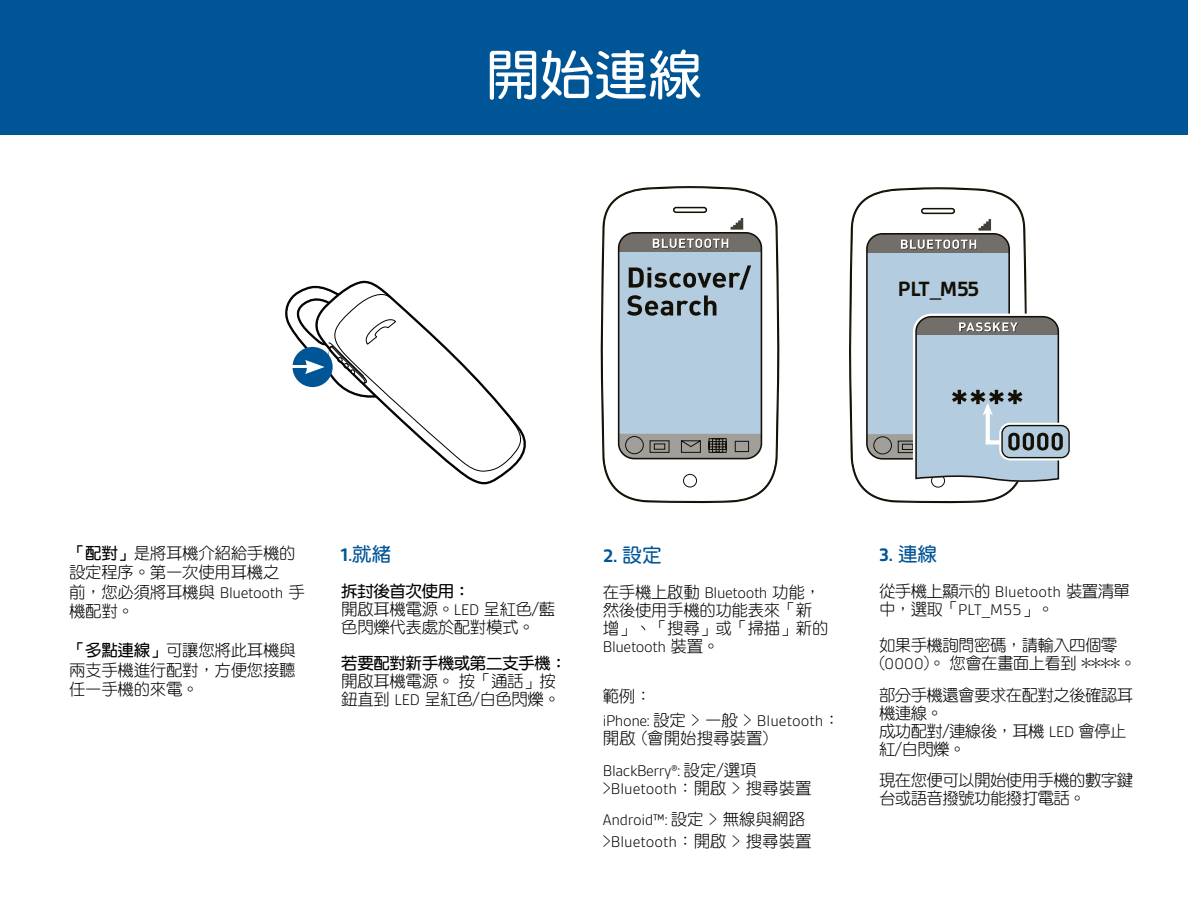
<style>
.page{position:relative;width:1188px;height:918px;background:#fff}
.page>*{position:absolute;margin:0;border:0;box-sizing:border-box;transform-origin:0 0}
.t1{font:54px "DF Yuan HK W7";color:#fff}
.t2{font:700 22.2px "Gesta";letter-spacing:-.035em;color:#141006}
.t3{font:700 19.5px "Gesta";color:#005596}
.t4{font:19.5px "DF Yuan HK W7";color:#005596}
.t5{font:16.5px/18px "DF Yuan HK W3";letter-spacing:-.025em;color:#000}
.t6{font:300 16.5px "Gesta";letter-spacing:-.025em;color:#000}
.t7{font:300 16.5px "Gesta";color:#000}
.t8{font:16.5px "DF Yuan HK W7";letter-spacing:-.025em;color:#000}
.t9{font:16.5px "DF Yuan HK W3";color:#000}
.s1{font-family:"DF Yuan HK W7"}
.s2{font-family:"Gesta";font-weight:300}
.s3{font-family:"Gesta";font-weight:700}
.s4{font-family:"DF Yuan HK W3"}
.s5{font-family:"DF Yuan HK W7";font-weight:400}
.s6{font-family:"DF Yuan HK W3";font-weight:400}
</style>
<div class="page">
<div style="left:0;top:0;width:1188px;height:135px;background:#005596"></div>
<svg style="left:358px;top:280px;width:168px;height:205px"></svg>
<svg style="left:285px;top:282px;width:238px;height:191px"></svg>
<svg style="left:600px;top:186px;width:180px;height:318px"></svg>
<svg style="left:602px;top:187px;width:177px;height:316px"></svg>
<div style="left:673px;top:207px;width:34px;height:6px;border:2px solid #141006;border-radius:2px"></div>
<svg style="left:731px;top:218px;width:12px;height:12px"></svg>
<div style="left:684px;top:474px;width:13px;height:13px;background:#fff;border-radius:50%"></div>
<div style="left:683px;top:474px;width:14px;height:13px;border:1px solid #141006;border-radius:50%"></div>
<div style="left:619px;top:233px;width:142px;height:226px;background:#b3cce0;border-radius:15px"></div>
<div style="left:619px;top:233px;width:142px;height:19px;background:#726f6a"></div>
<svg style="left:653px;top:239px;width:76px;height:9px"></svg>
<svg style="left:627px;top:265px;width:124px;height:51px"></svg>
<div style="left:618px;top:232px;width:144px;height:227px;border:2px solid #141006;border-radius:15px"></div>
<svg style="left:619px;top:434px;width:142px;height:25px;background:#888580"></svg>
<svg style="left:850px;top:188px;width:176px;height:315px"></svg>
<div style="left:921px;top:208px;width:34px;height:6px;border:2px solid #141006;border-radius:2px"></div>
<svg style="left:978px;top:219px;width:13px;height:12px"></svg>
<div style="left:931px;top:474px;width:14px;height:14px;border:1px solid #141006;border-radius:50%"></div>
<div style="left:867px;top:234px;width:142px;height:225px;background:#b3cce0;border-radius:15px"></div>
<div style="left:867px;top:234px;width:142px;height:19px;background:#726f6a"></div>
<svg style="left:901px;top:240px;width:76px;height:9px"></svg>
<div style="left:866px;top:233px;width:144px;height:227px;border:2px solid #141006;border-radius:15px"></div>
<div style="left:999px;top:423px;width:73px;height:37px;border:6px solid #fff;border-radius:8px"></div>
<div style="left:1002px;top:426px;width:67px;height:32px;background:#b3cce0;border-radius:8px"></div>
<div style="left:1001px;top:425px;width:69px;height:33px;border:1px solid #141006;border-radius:8px"></div>
<svg style="left:867px;top:310px;width:198px;height:175px"></svg>
<h1 class="t1" style="left:486px;top:46px;width:217px">開始連線</h1>
<h2 class="t2" style="left:898px;top:278px;width:83px">PLT_M55</h2>
<p class="t5" style="left:69px;top:543px;width:237px;line-height:19.5px"><span class="s1">「配對」</span>是將耳機介紹給手機的設定程序。第一次使用耳機之<br>前，您必須將耳機與 <span class="s2">Bluetooth</span> 手機配對。</p>
<p class="t5" style="left:69px;top:640px;width:228px;line-height:19.5px;text-align:justify"><span class="s1">「多點連線」</span>可讓您將此耳機與兩支手機進行配對，方便您接聽任一手機的來電。</p>
<p class="t4" style="left:341px;top:544px;width:51px"><span class="s3">1</span><span class="s4">.</span>就緒</p>
<p class="t8" style="left:341px;top:582px;width:117px">拆封後首次使用：</p>
<p class="t5" style="left:341px;top:600px;width:215px">開啟耳機電源。<span class="s2">LED</span> 呈紅色/藍色閃爍代表處於配對模式。</p>
<p class="t8" style="left:341px;top:654px;width:213px">若要配對新手機或第二支手機：</p>
<p class="t5" style="left:341px;top:672px;width:220px">開啟耳機電源。按「通話」按鈕直到 <span class="s2">LED</span> 呈紅色/白色閃爍。</p>
<p class="t3" style="left:603px;top:546px;width:60px">2. <span class="s5">設定</span></p>
<p class="t5" style="left:603px;top:583px;width:227px">在手機上啟動 <span class="s2">Bluetooth</span> 功能，然後使用手機的功能表來「新增」、「搜尋」或「掃描」新的</p>
<p class="t6" style="left:603px;top:638px;width:118px">Bluetooth <span class="s6">裝置。</span></p>
<p class="t5" style="left:603px;top:687px;width:50px">範例：</p>
<p class="t7" style="left:603px;top:713px;width:238px">iPhone: <span class="s6">設定 &gt; 一般 &gt;</span> Bluetooth<span class="s6">：</span></p>
<p class="t9" style="left:603px;top:730px;width:167px">開啟 (會開始搜尋裝置)</p>
<p class="t6" style="left:603px;top:762px;width:155px">BlackBerry®: <span class="s6">設定/選項</span></p>
<p class="t5" style="left:603px;top:779px;width:210px">&gt;<span class="s2">Bluetooth</span>：開啟 &gt; 搜尋裝置</p>
<p class="t6" style="left:603px;top:812px;width:204px">Android™: <span class="s6">設定 &gt; 無線與網路</span></p>
<p class="t5" style="left:603px;top:832px;width:210px">&gt;<span class="s2">Bluetooth</span>：開啟 &gt; 搜尋裝置</p>
<p class="t3" style="left:879px;top:545px;width:59px">3. <span class="s5">連線</span></p>
<p class="t5" style="left:879px;top:582px;width:252px">從手機上顯示的 <span class="s2">Bluetooth</span> 裝置清單中，選取「<span class="s2">PLT_M55</span>」。</p>
<p class="t5" style="left:879px;top:636px;width:259px">如果手機詢問密碼，請輸入四個零(<span class="s2">0000</span>)。您會在畫面上看到 ****。</p>
<p class="t5" style="left:879px;top:686px;width:256px">部分手機還會要求在配對之後確認耳機連線。<br>成功配對/連線後，耳機 <span class="s2">LED</span> 會停止紅/白閃爍。</p>
<p class="t5" style="left:879px;top:771px;width:256px">現在您便可以開始使用手機的數字鍵台或語音撥號功能撥打電話。</p>
</div>
